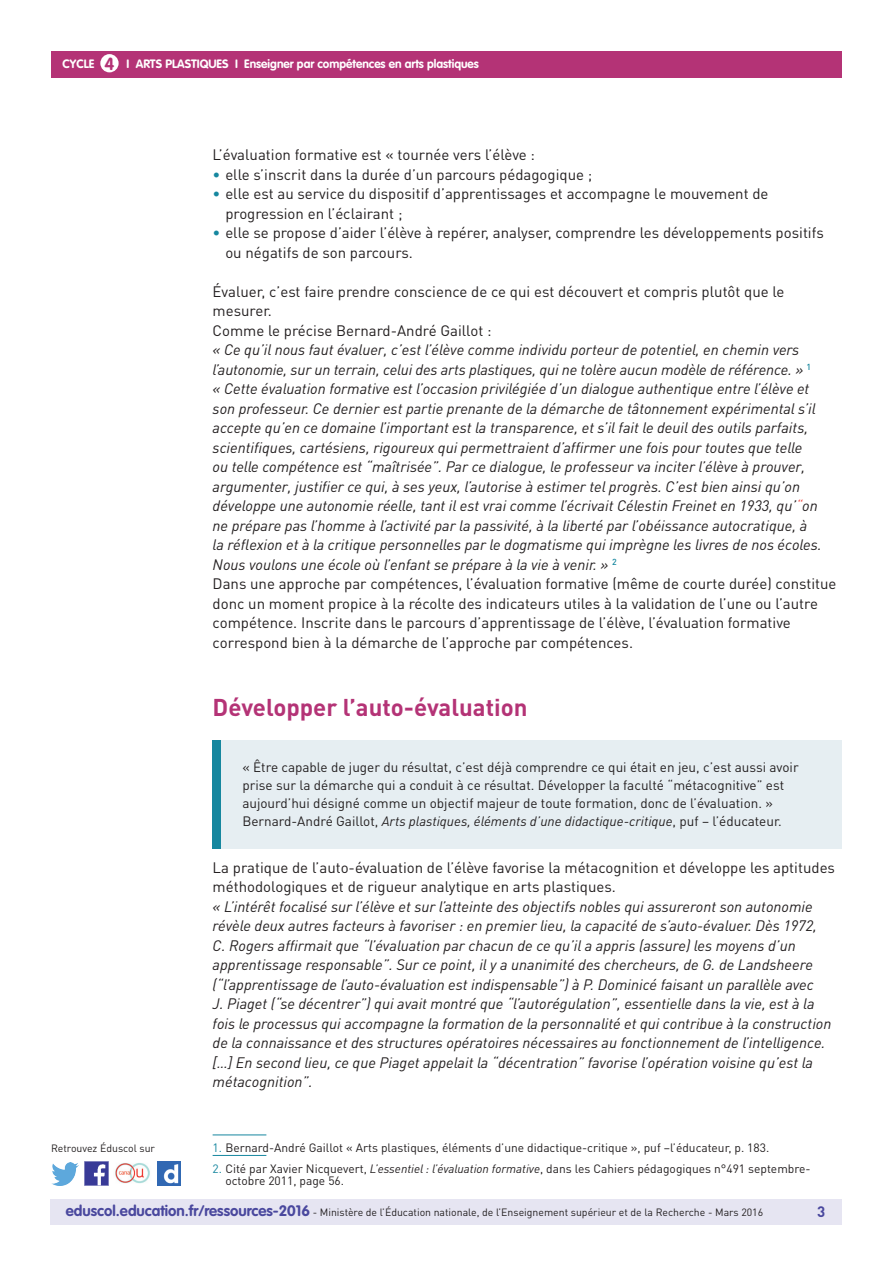
<style>
.page{position:relative;width:893px;height:1263px;background:#fff}
.page>*{position:absolute;margin:0;border:0;box-sizing:border-box;transform-origin:0 0}
.t1{font:700 24px "DIN Pro";color:#b43376}
.t2{font:italic 15px/19.5px "DIN Pro";color:#231f20}
.t3{font:15px/19.5px "DIN Pro";color:#231f20}
.t4{font:700 15px "DIN Pro";color:#4a489e}
.t5{font:13.5px/18px "DIN Pro";color:#231f20}
.t6{font:12px/12px "DIN Pro";color:#231f20}
.t7{font:700 12px "VAG Rounded Std";color:#fff}
.t8{font:10.5px "DIN Pro";color:#231f20}
.s1{font-size:17.25px;color:#b43376}
.s2{color:#16879f}
.s3{color:#f0514a}
.s4{font-style:normal}
.s5{font-style:italic}
.s6{font-family:"VAG Rounded Std";font-weight:700;font-size:15px;color:#4a489e}
</style>
<div class="page">
<div style="left:50px;top:1199px;width:791px;height:26px;background:#e6e5f2"></div>
<div style="left:51px;top:51px;width:791px;height:27px;background:#b43376"></div>
<div style="left:100px;top:54px;width:19px;height:18px;background:#fff;border-radius:50%"></div>
<img style="left:85px;top:1162px;width:23px;height:23px">
<img style="left:51px;top:1163px;width:28px;height:22px">
<img style="left:158px;top:1162px;width:22px;height:23px">
<img style="left:115px;top:1163px;width:35px;height:21px">
<div style="left:213px;top:740px;width:629px;height:109px;background:#e6eef2"></div>
<div style="left:213px;top:740px;width:8px;height:109px;background:#16879f"></div>
<hr style="left:213px;top:1134px;width:53px;height:1px;background:#16879f">
<hr style="left:213px;top:1155px;width:53px;height:1px;background:#16879f">
<p class="t7" style="left:63px;top:57px;width:418px">CYCLE <span class="s1">4</span> I Arts plastiques I Enseigner par compétences en arts plastiques</p>
<p class="t3" style="left:213px;top:145px;width:324px">L’évaluation formative est « tournée vers l’élève :</p>
<p class="t3" style="left:213px;top:164px;width:381px"><span class="s2">•</span> elle s’inscrit dans la durée d’un parcours pédagogique ;</p>
<p class="t3" style="left:225px;top:184px;width:545px;text-indent:-13px"><span class="s2">•</span> elle est au service du dispositif d’apprentissages et accompagne le mouvement de progression en l’éclairant ;</p>
<p class="t3" style="left:225px;top:223px;width:600px;text-indent:-13px"><span class="s2">•</span> elle se propose d’aider l’élève à repérer, analyser, comprendre les développements positifs ou négatifs de son parcours.</p>
<p class="t3" style="left:213px;top:281px;width:573px">Évaluer, c’est faire prendre conscience de ce qui est découvert et compris plutôt que le mesurer.<br>Comme le précise Bernard-André Gaillot :</p>
<p class="t2" style="left:213px;top:340px;width:625px">« Ce qu’il nous faut évaluer, c’est l’élève comme individu porteur de potentiel, en chemin vers l’autonomie, sur un terrain, celui des arts plastiques, qui ne tolère aucun modèle de référence. » <sup>1<br></sup>« Cette évaluation formative est l’occasion privilégiée d’un dialogue authentique entre l’élève et<br>son professeur. Ce dernier est partie prenante de la démarche de tâtonnement expérimental s’il accepte qu’en ce domaine l’important est la transparence, et s’il fait le deuil des outils parfaits, scientifiques, cartésiens, rigoureux qui permettraient d’affirmer une fois pour toutes que telle<br>ou telle compétence est “maîtrisée”. Par ce dialogue, le professeur va inciter l’élève à prouver, argumenter, justifier ce qui, à ses yeux, l’autorise à estimer tel progrès. C’est bien ainsi qu’on développe une autonomie réelle, tant il est vrai comme l’écrivait Célestin Freinet en 1933, qu’<span class="s3">“</span>on ne prépare pas l’homme à l’activité par la passivité, à la liberté par l’obéissance autocratique, à<br>la réflexion et à la critique personnelles par le dogmatisme qui imprègne les livres de nos écoles.<br>Nous voulons une école où l’enfant se prépare à la vie à venir. » <sup>2<br></sup><span class="s4">Dans une approche par compétences, l’évaluation formative (même de courte durée) constitue donc un moment propice à la récolte des indicateurs utiles à la validation de l’une ou l’autre compétence. Inscrite dans le parcours d’apprentissage de l’élève, l’évaluation formative correspond bien à la démarche de l’approche par compétences.</span></p>
<p class="t8" style="left:51px;top:1141px;width:106px">Retrouvez Éduscol sur</p>
<h1 class="t1" style="left:213px;top:691px;width:316px">Développer l’auto-évaluation</h1>
<p class="t5" style="left:242px;top:757px;width:558px">« Être capable de juger du résultat, c’est déjà comprendre ce qui était en jeu, c’est aussi avoir prise sur la démarche qui a conduit à ce résultat. Développer la faculté “métacognitive” est aujourd’hui désigné comme un objectif majeur de toute formation, donc de l’évaluation. » Bernard-André Gaillot, <span class="s5">Arts plastiques, éléments d’une didactique-critique</span>, puf – l’éducateur.</p>
<p class="t3" style="left:213px;top:857px;width:624px">La pratique de l’auto-évaluation de l’élève favorise la métacognition et développe les aptitudes méthodologiques et de rigueur analytique en arts plastiques.</p>
<p class="t2" style="left:213px;top:896px;width:620px">« L’intérêt focalisé sur l’élève et sur l’atteinte des objectifs nobles qui assureront son autonomie révèle deux autres facteurs à favoriser : en premier lieu, la capacité de s’auto-évaluer. Dès 1972, C. Rogers affirmait que “l’évaluation par chacun de ce qu’il a appris (assure) les moyens d’un apprentissage responsable”. Sur ce point, il y a unanimité des chercheurs, de G. de Landsheere (“l’apprentissage de l’auto-évaluation est indispensable”) à P. Dominicé faisant un parallèle avec<br>J. Piaget (“se décentrer”) qui avait montré que “l’autorégulation”, essentielle dans la vie, est à la fois le processus qui accompagne la formation de la personnalité et qui contribue à la construction de la connaissance et des structures opératoires nécessaires au fonctionnement de l’intelligence. […] En second lieu, ce que Piaget appelait la “décentration” favorise l’opération voisine qu’est la métacognition”.</p>
<p class="t6" style="left:213px;top:1142px;width:558px"><span class="s2">1.</span> Bernard-André Gaillot « Arts plastiques, éléments d’une didactique-critique », puf –l’éducateur, p. 183.</p>
<p class="t6" style="left:225px;top:1162px;width:587px;text-indent:-13px"><span class="s2">2.</span> Cité par Xavier Nicquevert, <span class="s5">L’essentiel : l’évaluation formative</span>, dans les Cahiers pédagogiques n°491 septembre&shy;octobre 2011, page 56.</p>
<p class="t8" style="left:66px;top:1205px;width:699px"><span class="s6">eduscol.education.fr/ressources-2016</span> - Ministère de l’Éducation nationale, de l’Enseignement supérieur et de la Recherche - Mars 2016</p>
<p class="t4" style="left:817px;top:1201px;width:10px">3</p>
</div>
